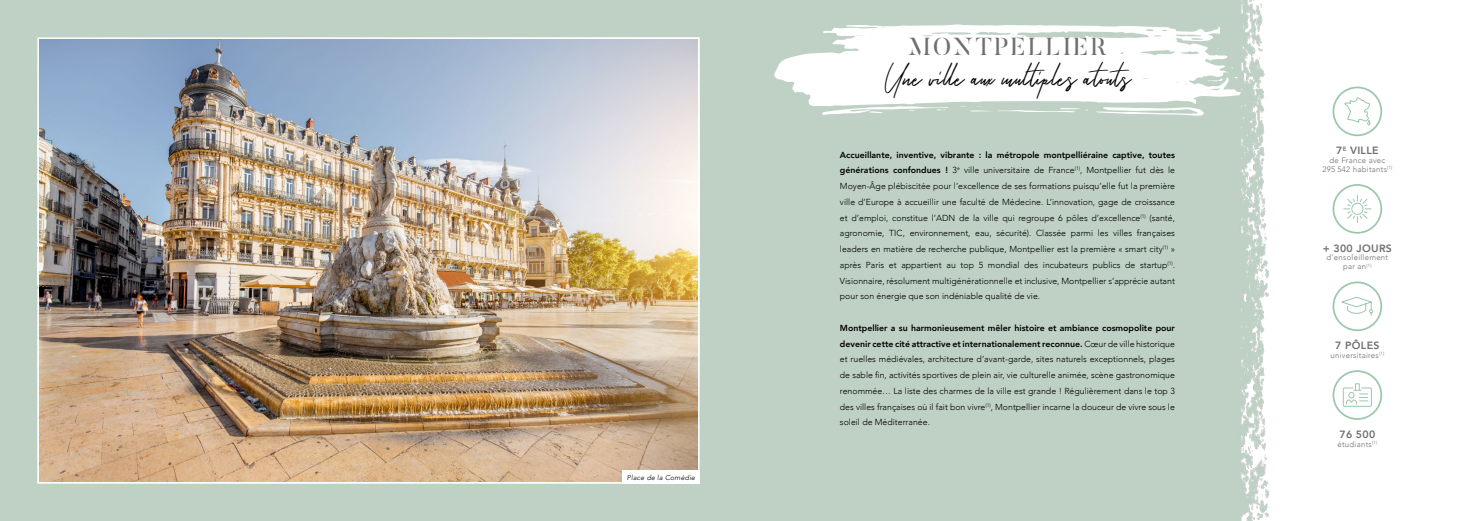
<style>
.page{position:relative;width:1474px;height:521px;background:#fff}
.page>*{position:absolute;margin:0;border:0;box-sizing:border-box;transform-origin:0 0}
.t1{font:43.75px "Serrona Script";color:#000}
.t2{font:24.5px "Butler Stencil";letter-spacing:.1em;color:#706f6f}
.t3{font:800 10.5px "Avenir";letter-spacing:.03em;color:#706f6f}
.t4{font:300 8.75px/15.8px "Avenir";color:#000;text-align:justify}
.t5{font:300 7.88px/8.8px "Avenir";letter-spacing:.03em;color:#706f6f;text-align:center}
.t6{font:italic 300 7px "Avenir";letter-spacing:.03em;color:#000}
.s1{font-weight:800}
</style>
<div class="page">
<img style="left:0;top:0;width:1383px;height:521px">
<img style="left:40px;top:40px;width:656px;height:441px">
<div style="left:37px;top:37px;width:662px;height:447px;border:2px solid #fff"></div>
<div style="left:1333px;top:87px;width:48px;height:48px;background:#fff;border-radius:50%"></div>
<div style="left:1332px;top:87px;width:50px;height:49px;border:2px solid #9bc8ab;border-radius:50%"></div>
<svg style="left:1344px;top:97px;width:26px;height:29px"></svg>
<div style="left:1333px;top:185px;width:48px;height:48px;background:#fff;border-radius:50%"></div>
<div style="left:1332px;top:184px;width:50px;height:50px;border:2px solid #9bc8ab;border-radius:50%"></div>
<svg style="left:1343px;top:194px;width:28px;height:29px"></svg>
<div style="left:1333px;top:282px;width:48px;height:48px;background:#fff;border-radius:50%"></div>
<div style="left:1332px;top:281px;width:50px;height:50px;border:2px solid #9bc8ab;border-radius:50%"></div>
<svg style="left:1341px;top:296px;width:32px;height:20px"></svg>
<div style="left:1333px;top:371px;width:48px;height:48px;background:#fff;border-radius:50%"></div>
<div style="left:1332px;top:370px;width:50px;height:50px;border:2px solid #9bc8ab;border-radius:50%"></div>
<div style="left:1342px;top:387px;width:29px;height:20px;border:1px solid #9bc8ab"></div>
<svg style="left:1345px;top:383px;width:22px;height:22px"></svg>
<div style="left:622px;top:471px;width:77px;height:13px;background:#fff"></div>
<svg style="left:773px;top:24px;width:467px;height:82px"></svg>
<svg style="left:1095px;top:107px;width:108px;height:9px"></svg>
<svg style="left:1207px;top:78px;width:15px;height:4px"></svg>
<svg style="left:960px;top:107px;width:128px;height:5px"></svg>
<svg style="left:821px;top:106px;width:130px;height:9px"></svg>
<div style="left:867px;top:39px;width:233px;height:20px;background:#fff"></div>
<svg style="left:1100px;top:39px;width:78px;height:10px"></svg>
<p class="t6" style="left:627px;top:473px;width:70px">Place de la Comédie</p>
<h2 class="t2" style="left:908px;top:31px;width:199px">MONTPELLIER</h2>
<h1 class="t1" style="left:883px;top:51px;width:250px">Une ville aux multiples atouts</h1>
<p class="t4" style="left:840px;top:147px;width:336px"><span class="s1">Accueillante, inventive, vibrante : la métropole montpelliéraine captive, toutes générations confondues !</span> 3<sup>e</sup> ville universitaire de France<sup>(1)</sup>, Montpellier fut dès le Moyen-Âge plébiscitée pour l’excellence de ses formations puisqu’elle fut la première ville d’Europe à accueillir une faculté de Médecine. L’innovation, gage de croissance et d’emploi, constitue l’ADN de la ville qui regroupe 6 pôles d’excellence<sup>(1)</sup> (santé, agronomie, TIC, environnement, eau, sécurité). Classée parmi les villes françaises leaders en matière de recherche publique, Montpellier est la première « smart city<sup>(1)</sup> » après Paris et appartient au top 5 mondial des incubateurs publics de startup<sup>(1)</sup>.<br>Visionnaire, résolument multigénérationnelle et inclusive, Montpellier s’apprécie autant pour son énergie que son indéniable qualité de vie.</p>
<p class="t4" style="left:840px;top:320px;width:336px"><span class="s1">Montpellier a su harmonieusement mêler histoire et ambiance cosmopolite pour devenir cette cité attractive et internationalement reconnue.</span> Cœur de ville historique et ruelles médiévales, architecture d’avant-garde, sites naturels exceptionnels, plages de sable fin, activités sportives de plein air, vie culturelle animée, scène gastronomique renommée… La liste des charmes de la ville est grande ! Régulièrement dans le top 3 des villes françaises où il fait bon vivre<sup>(1)</sup>, Montpellier incarne la douceur de vivre sous le soleil de Méditerranée.</p>
<p class="t3" style="left:1336px;top:142px;width:44px">7<sup>E</sup> VILLE</p>
<p class="t5" style="left:1322px;top:156px;width:71px">de France avec<br>295 542 habitants<sup>(1)</sup></p>
<p class="t3" style="left:1322px;top:240px;width:71px">+ 300 JOURS</p>
<p class="t5" style="left:1326px;top:253px;width:63px">d’ensoleillement par an<sup>(1)</sup></p>
<p class="t3" style="left:1335px;top:337px;width:46px">7 PÔLES</p>
<p class="t5" style="left:1330px;top:351px;width:55px">universitaires<sup>(1)</sup></p>
<p class="t3" style="left:1339px;top:426px;width:37px">76 500</p>
<p class="t5" style="left:1337px;top:439px;width:41px">étudiants<sup>(1)</sup></p>
</div>
